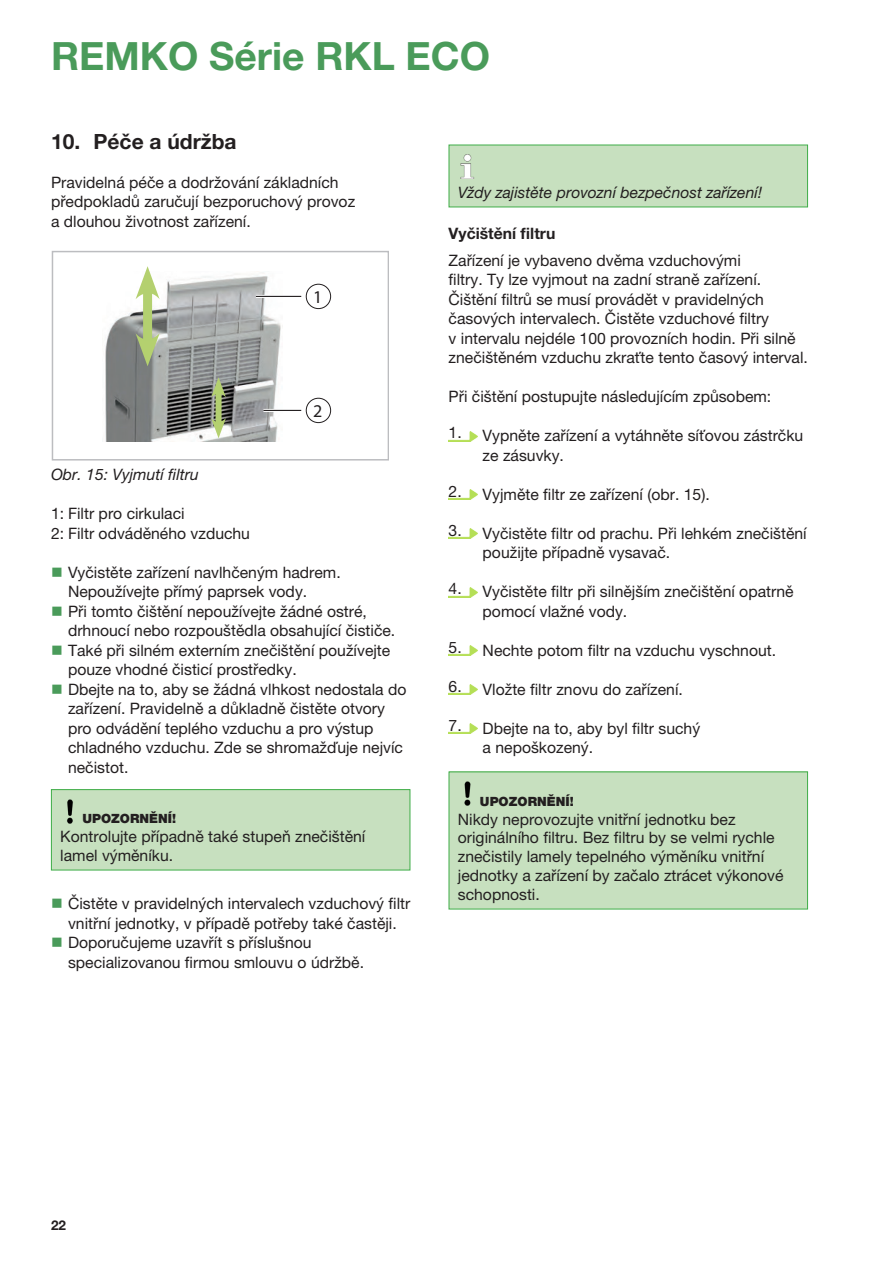
<style>
.page{position:relative;width:893px;height:1263px;background:#fff}
.page>*{position:absolute;margin:0;border:0;box-sizing:border-box;transform-origin:0 0}
.t1{font:700 39px "Helvetica Neue LT Pro";color:#4a9b5a}
.t2{font:700 21px "Helvetica Neue LT Pro";color:#231f20}
.t3{font:18px "Myriad Pro";color:#231f20}
.Základ{font:15.75px/19.5px "Helvetica Neue LT Pro";color:#231f20}
.rámeček{font:15.75px/18.9px "Helvetica Neue LT Pro";color:#231f20}
.Kursiv{font:italic 15.75px "Helvetica Neue LT Pro";color:#231f20}
.čísla_tučná{font:700 15.75px "Helvetica Neue LT Pro";color:#231f20}
.t4{font:700 13.5px "Helvetica Neue LT Pro";color:#231f20}
.Základ-2{font:900 12.75px "Helvetica Neue LT Pro";color:#231f20}
</style>
<div class="page">
<img style="left:105px;top:273px;width:178px;height:169px">
<div style="left:52px;top:251px;width:337px;height:209px;border:2px solid #bcbdc0"></div>
<div style="left:306px;top:284px;width:25px;height:25px;border:1px solid #231f20;border-radius:50%"></div>
<hr style="left:256px;top:295px;width:45px;height:3px;background:#fff">
<hr style="left:256px;top:296px;width:45px;height:1px;background:#231f20">
<hr style="left:263px;top:409px;width:38px;height:3px;background:#fff">
<hr style="left:263px;top:410px;width:38px;height:1px;background:#231f20">
<div style="left:306px;top:398px;width:25px;height:25px;border:1px solid #231f20;border-radius:50%"></div>
<svg style="left:136px;top:266px;width:24px;height:33px"></svg>
<svg style="left:136px;top:333px;width:24px;height:33px"></svg>
<div style="left:143px;top:290px;width:9px;height:51px;background:#b3d070"></div>
<svg style="left:211px;top:377px;width:15px;height:20px"></svg>
<svg style="left:211px;top:418px;width:15px;height:20px"></svg>
<div style="left:216px;top:392px;width:6px;height:31px;background:#b3d070"></div>
<div style="left:51px;top:790px;width:359px;height:80px;background:#c7e0bf"></div>
<img style="left:67px;top:799px;width:6px;height:24px">
<div style="left:51px;top:789px;width:359px;height:81px;border:1px solid #40ae49"></div>
<div style="left:449px;top:145px;width:358px;height:62px;background:#c7e0bf"></div>
<img style="left:460px;top:154px;width:15px;height:25px">
<img style="left:449px;top:431px;width:28px;height:10px">
<img style="left:449px;top:490px;width:28px;height:10px">
<img style="left:449px;top:529px;width:28px;height:10px">
<img style="left:449px;top:587px;width:28px;height:10px">
<img style="left:449px;top:646px;width:28px;height:10px">
<img style="left:449px;top:685px;width:28px;height:10px">
<img style="left:449px;top:724px;width:28px;height:10px">
<div style="left:449px;top:772px;width:358px;height:137px;background:#c7e0bf"></div>
<img style="left:464px;top:781px;width:7px;height:24px">
<div style="left:449px;top:771px;width:359px;height:138px;border:1px solid #40ae49"></div>
<h1 class="t1" style="left:51px;top:32px;width:441px">REMKO Série RKL ECO</h1>
<p class="t2" style="left:51px;top:128px;width:187px">10. Péče a údržba</p>
<p class="Základ" style="left:51px;top:172px;width:306px">Pravidelná péče a dodržování základních předpokladů zaručují bezporuchový provoz a dlouhou životnost zařízení.</p>
<p class="t3" style="left:313px;top:285px;width:11px">1</p>
<p class="t3" style="left:313px;top:399px;width:11px">2</p>
<p class="Kursiv" style="left:51px;top:465px;width:149px">Obr. 15: Vyjmutí filtru</p>
<p class="Základ" style="left:51px;top:504px;width:135px">1: Filtr pro cirkulaci</p>
<p class="Základ" style="left:51px;top:523px;width:201px">2: Filtr odváděného vzduchu</p>
<p class="Základ" style="left:68px;top:562px;width:274px">Vyčistěte zařízení navlhčeným hadrem.<br>Nepoužívejte přímý paprsek vody.</p>
<p class="Základ" style="left:68px;top:601px;width:329px">Při tomto čištění nepoužívejte žádné ostré, drhnoucí nebo rozpouštědla obsahující čističe.</p>
<p class="Základ" style="left:68px;top:640px;width:324px">Také při silném externím znečištění používejte pouze vhodné čisticí prostředky.</p>
<p class="Základ" style="left:68px;top:679px;width:340px">Dbejte na to, aby se žádná vlhkost nedostala do zařízení. Pravidelně a důkladně čistěte otvory pro odvádění teplého vzduchu a pro výstup chladného vzduchu. Zde se shromažďuje nejvíc nečistot.</p>
<p class="Základ-2" style="left:82px;top:811px;width:95px">UPOZORNĚNÍ!</p>
<p class="rámeček" style="left:60px;top:827px;width:307px">Kontrolujte případně také stupeň znečištění lamel výměníku.</p>
<p class="Základ" style="left:68px;top:894px;width:344px">Čistěte v pravidelných intervalech vzduchový filtr vnitřní jednotky, v případě potřeby také častěji.</p>
<p class="Základ" style="left:68px;top:933px;width:298px">Doporučujeme uzavřít s příslušnou specializovanou firmou smlouvu o údržbě.</p>
<p class="Kursiv" style="left:458px;top:183px;width:306px">Vždy zajistěte provozní bezpečnost zařízení!</p>
<p class="čísla_tučná" style="left:449px;top:224px;width:108px">Vyčištění filtru</p>
<p class="Základ" style="left:449px;top:250px;width:361px">Zařízení je vybaveno dvěma vzduchovými<br>filtry. Ty lze vyjmout na zadní straně zařízení.<br>Čištění filtrů se musí provádět v pravidelných časových intervalech. Čistěte vzduchové filtry<br>v intervalu nejdéle 100 provozních hodin. Při silně znečištěném vzduchu zkraťte tento časový interval.</p>
<p class="Základ" style="left:449px;top:387px;width:324px">Při čištění postupujte následujícím způsobem:</p>
<p class="Základ" style="left:449px;top:423px;width:15px">1.</p>
<p class="Základ" style="left:483px;top:426px;width:322px">Vypněte zařízení a vytáhněte síťovou zástrčku ze zásuvky.</p>
<p class="Základ" style="left:449px;top:481px;width:15px">2.</p>
<p class="Základ" style="left:483px;top:484px;width:229px">Vyjměte filtr ze zařízení (obr. 15).</p>
<p class="Základ" style="left:449px;top:520px;width:15px">3.</p>
<p class="Základ" style="left:483px;top:523px;width:326px">Vyčistěte filtr od prachu. Při lehkém znečištění použijte případně vysavač.</p>
<p class="Základ" style="left:449px;top:579px;width:15px">4.</p>
<p class="Základ" style="left:483px;top:582px;width:312px">Vyčistěte filtr při silnějším znečištění opatrně pomocí vlažné vody.</p>
<p class="Základ" style="left:449px;top:637px;width:15px">5.</p>
<p class="Základ" style="left:483px;top:640px;width:295px">Nechte potom filtr na vzduchu vyschnout.</p>
<p class="Základ" style="left:449px;top:676px;width:15px">6.</p>
<p class="Základ" style="left:483px;top:679px;width:202px">Vložte filtr znovu do zařízení.</p>
<p class="Základ" style="left:449px;top:715px;width:15px">7.</p>
<p class="Základ" style="left:483px;top:718px;width:219px">Dbejte na to, aby byl filtr suchý a nepoškozený.</p>
<p class="Základ-2" style="left:480px;top:793px;width:95px">UPOZORNĚNÍ!</p>
<p class="rámeček" style="left:458px;top:809px;width:327px">Nikdy neprovozujte vnitřní jednotku bez originálního filtru. Bez filtru by se velmi rychle znečistily lamely tepelného výměníku vnitřní jednotky a zařízení by začalo ztrácet výkonové schopnosti.</p>
<p class="t4" style="left:51px;top:1217px;width:17px">22</p>
</div>
